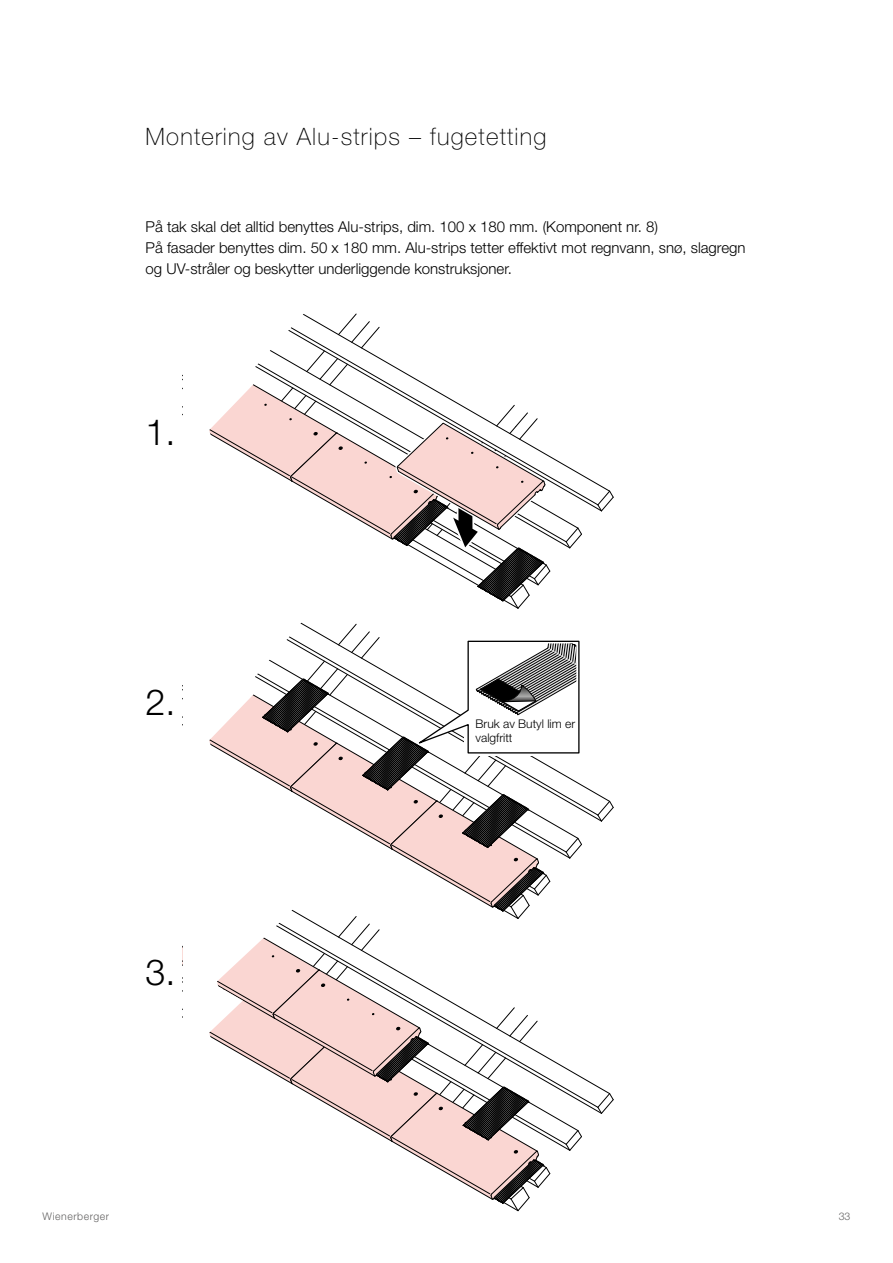
<style>
.page{position:relative;width:893px;height:1263px;background:#fff}
.page>*{position:absolute;margin:0;border:0;box-sizing:border-box;transform-origin:0 0}
.t1{font:300 36px "Helvetica Neue LT Std";color:#000}
.t2{font:100 24px "Helvetica Neue LT Std";letter-spacing:.05em;color:#000}
.t3{font:300 15px/21px "Helvetica Neue LT Std";color:#000}
.t4{font:300 12px/14.4px "Helvetica Neue LT Std";color:#000}
.t5{font:300 10.5px "Helvetica Neue LT Std";letter-spacing:.05em;color:#646363}
</style>
<div class="page">
<svg style="left:209px;top:313px;width:405px;height:898px"></svg>
<h2 class="t2" style="left:146px;top:122px;width:402px">Montering av Alu-strips – fugetetting</h2>
<p class="t3" style="left:146px;top:216px;width:601px">På tak skal det alltid benyttes Alu-strips, dim. 100 x 180 mm. (Komponent nr. 8)<br>På fasader benyttes dim. 50 x 180 mm. Alu-strips tetter effektivt mot regnvann, snø, slagregn og UV-stråler og beskytter underliggende konstruksjoner.</p>
<h1 class="t1" style="left:146px;top:410px;width:32px">1.</h1>
<h1 class="t1" style="left:146px;top:680px;width:32px">2.</h1>
<h1 class="t1" style="left:146px;top:950px;width:32px">3.</h1>
<p class="t4" style="left:476px;top:716px;width:101px">Bruk av Butyl lim er valgfritt</p>
<p class="t5" style="left:43px;top:1210px;width:68px">Wienerberger</p>
<p class="t5" style="left:839px;top:1210px;width:13px">33</p>
</div>
